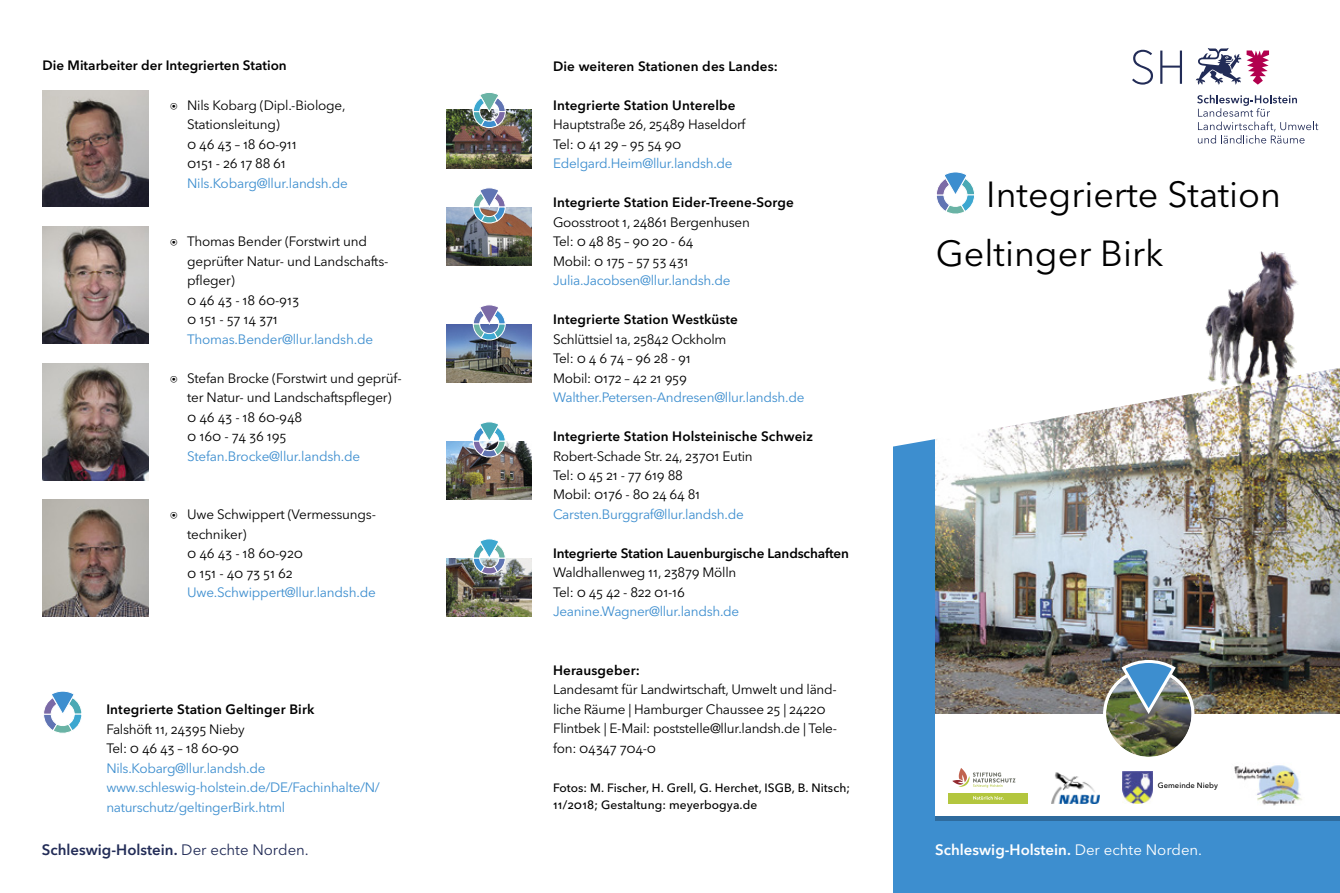
<style>
.page{position:relative;width:1340px;height:893px;background:#fff}
.page>*{position:absolute;margin:0;border:0;box-sizing:border-box;transform-origin:0 0}
.t1{font:36px/58.5px "Avenir Next LT Pro";color:#000}
.t2{font:600 15px "Avenir Next LT Pro";color:#222c57}
.t3{font:600 15px "Avenir Next LT Pro";color:#fff}
.t4{font:13.5px/19.5px "Avenir Next LT Pro";letter-spacing:-.02em;color:#000}
.t5{font:13.5px/19.5px "Avenir Next LT Pro";letter-spacing:-.02em;color:#3d8ecf}
.t6{font:600 13.5px "Avenir Next LT Pro";letter-spacing:.01em;color:#000}
.t7{font:600 13.5px "Avenir Next LT Pro";letter-spacing:-.01em;color:#000}
.t8{font:500 12px/16.5px "Avenir Next LT Pro";letter-spacing:.005em;color:#000}
.t9{font:500 7.65px "Avenir Next LT Pro";color:#000}
.s1{font-weight:400}
</style>
<div class="page">
<div style="left:893px;top:346px;width:446px;height:547px;background:#3d8ecf"></div>
<img style="left:936px;top:456px;width:403px;height:258px">
<div style="left:936px;top:714px;width:403px;height:104px;background:#fff"></div>
<div style="left:936px;top:816px;width:403px;height:5px;background:#2e6b9d"></div>
<img style="left:893px;top:346px;width:446px;height:110px">
<svg style="left:1132px;top:50px;width:21px;height:35px"></svg>
<svg style="left:1160px;top:51px;width:22px;height:33px"></svg>
<svg style="left:1195px;top:48px;width:74px;height:37px"></svg>
<svg style="left:1197px;top:95px;width:121px;height:49px"></svg>
<svg style="left:936px;top:172px;width:38px;height:42px"></svg>
<svg style="left:44px;top:691px;width:38px;height:42px"></svg>
<img style="left:43px;top:363px;width:105px;height:117px">
<img style="left:43px;top:227px;width:105px;height:117px">
<img style="left:43px;top:90px;width:105px;height:117px">
<img style="left:43px;top:500px;width:105px;height:117px">
<img style="left:1106px;top:673px;width:85px;height:83px">
<div style="left:1103px;top:668px;width:91px;height:92px;border:3px solid #fff;border-radius:50%"></div>
<svg style="left:1119px;top:658px;width:58px;height:59px"></svg>
<img style="left:1188px;top:251px;width:121px;height:151px">
<div style="left:948px;top:793px;width:79px;height:10px;background:#b3c63e"></div>
<svg style="left:973px;top:796px;width:30px;height:4px"></svg>
<svg style="left:952px;top:768px;width:63px;height:20px"></svg>
<img style="left:1234px;top:765px;width:68px;height:41px">
<img style="left:1122px;top:772px;width:30px;height:32px">
<img style="left:1052px;top:773px;width:47px;height:30px">
<img style="left:447px;top:110px;width:85px;height:58px">
<svg style="left:473px;top:93px;width:32px;height:35px"></svg>
<img style="left:447px;top:324px;width:85px;height:59px">
<svg style="left:473px;top:305px;width:32px;height:36px"></svg>
<img style="left:447px;top:441px;width:85px;height:59px">
<svg style="left:473px;top:422px;width:32px;height:36px"></svg>
<img style="left:447px;top:558px;width:84px;height:59px">
<svg style="left:473px;top:539px;width:32px;height:36px"></svg>
<img style="left:447px;top:207px;width:85px;height:59px">
<svg style="left:473px;top:188px;width:32px;height:36px"></svg>
<p class="t6" style="left:43px;top:58px;width:246px">Die Mitarbeiter der Integrierten Station</p>
<p class="t4" style="left:187px;top:95px;width:160px">Nils Kobarg (Dipl.-Biologe,<br>Stationsleitung)<br>0 46 43 – 18 60-911<br>0151 - 26 17 88 61</p>
<p class="t5" style="left:187px;top:173px;width:162px">Nils.Kobarg@llur.landsh.de</p>
<p class="t4" style="left:187px;top:232px;width:203px">Thomas Bender (Forstwirt und geprüfter Natur- und Landschafts&shy;pfleger)<br>0 46 43 - 18 60-913<br>0 151 - 57 14 371</p>
<p class="t5" style="left:187px;top:329px;width:187px">Thomas.Bender@llur.landsh.de</p>
<p class="t4" style="left:187px;top:368px;width:216px">Stefan Brocke (Forstwirt und geprüf&shy;ter Natur- und Landschaftspfleger)<br>0 46 43 - 18 60-948<br>0 160 - 74 36 195</p>
<p class="t5" style="left:187px;top:446px;width:175px">Stefan.Brocke@llur.landsh.de</p>
<p class="t4" style="left:187px;top:505px;width:190px">Uwe Schwippert (Vermessungs&shy;techniker)<br>0 46 43 - 18 60-920<br>0 151 - 40 73 51 62</p>
<p class="t5" style="left:187px;top:583px;width:190px">Uwe.Schwippert@llur.landsh.de</p>
<p class="t6" style="left:106px;top:701px;width:209px">Integrierte Station Geltinger Birk</p>
<p class="t4" style="left:106px;top:719px;width:140px">Falshöft 11, 24395 Nieby<br>Tel: 0 46 43 – 18 60-90</p>
<p class="t5" style="left:106px;top:758px;width:275px">Nils.Kobarg@llur.landsh.de www.schleswig-holstein.de/DE/Fachinhalte/N/ naturschutz/geltingerBirk.html</p>
<p class="t2" style="left:42px;top:840px;width:268px">Schleswig-Holstein. <span class="s1">Der echte Norden.</span></p>
<p class="t6" style="left:553px;top:58px;width:226px">Die weiteren Stationen des Landes:</p>
<p class="t6" style="left:553px;top:97px;width:184px">Integrierte Station Unterelbe</p>
<p class="t4" style="left:553px;top:115px;width:194px">Hauptstraße 26, 25489 Haseldorf<br>Tel: 0 41 29 – 95 54 90</p>
<p class="t5" style="left:553px;top:154px;width:181px">Edelgard.Heim@llur.landsh.de</p>
<p class="t6" style="left:553px;top:194px;width:242px">Integrierte Station Eider-Treene-Sorge</p>
<p class="t4" style="left:553px;top:212px;width:198px">Goosstroot 1, 24861 Bergenhusen<br>Tel: 0 48 85 – 90 20 - 64<br>Mobil: 0 175 – 57 53 431</p>
<p class="t5" style="left:553px;top:271px;width:179px">Julia.Jacobsen@llur.landsh.de</p>
<p class="t6" style="left:553px;top:311px;width:186px">Integrierte Station Westküste</p>
<p class="t4" style="left:553px;top:329px;width:175px">Schlüttsiel 1a, 25842 Ockholm<br>Tel: 0 4 6 74 – 96 28 - 91<br>Mobil: 0172 – 42 21 959</p>
<p class="t5" style="left:553px;top:388px;width:253px">Walther.Petersen-Andresen@llur.landsh.de</p>
<p class="t6" style="left:553px;top:428px;width:261px">Integrierte Station Holsteinische Schweiz</p>
<p class="t4" style="left:553px;top:446px;width:201px">Robert-Schade Str. 24, 23701 Eutin<br>Tel: 0 45 21 - 77 619 88<br>Mobil: 0176 - 80 24 64 81</p>
<p class="t5" style="left:553px;top:504px;width:192px">Carsten.Burggraf@llur.landsh.de</p>
<p class="t7" style="left:553px;top:545px;width:297px">Integrierte Station Lauenburgische Landschaften</p>
<p class="t4" style="left:553px;top:563px;width:185px">Waldhallenweg 11, 23879 Mölln<br>Tel: 0 45 42 - 822 01-16</p>
<p class="t5" style="left:553px;top:602px;width:188px">Jeanine.Wagner@llur.landsh.de</p>
<p class="t6" style="left:553px;top:662px;width:88px">Herausgeber:</p>
<p class="t4" style="left:553px;top:680px;width:285px">Landesamt für Landwirtschaft, Umwelt und länd&shy;liche Räume | Hamburger Chaussee 25 | 24220<br>Flintbek | E-Mail: poststelle@llur.landsh.de | Tele&shy;fon: 04347 704-0</p>
<p class="t8" style="left:553px;top:780px;width:298px">Fotos: M. Fischer, H. Grell, G. Herchet, ISGB, B. Nitsch;<br>11/2018; Gestaltung: meyerbogya.de</p>
<h1 class="t1" style="left:936px;top:165px;width:347px;text-indent:50px">Integrierte Station<br>Geltinger Birk</h1>
<p class="t9" style="left:1157px;top:781px;width:62px">Gemeinde Nieby</p>
<p class="t3" style="left:935px;top:840px;width:268px">Schleswig-Holstein. <span class="s1">Der echte Norden.</span></p>
</div>
